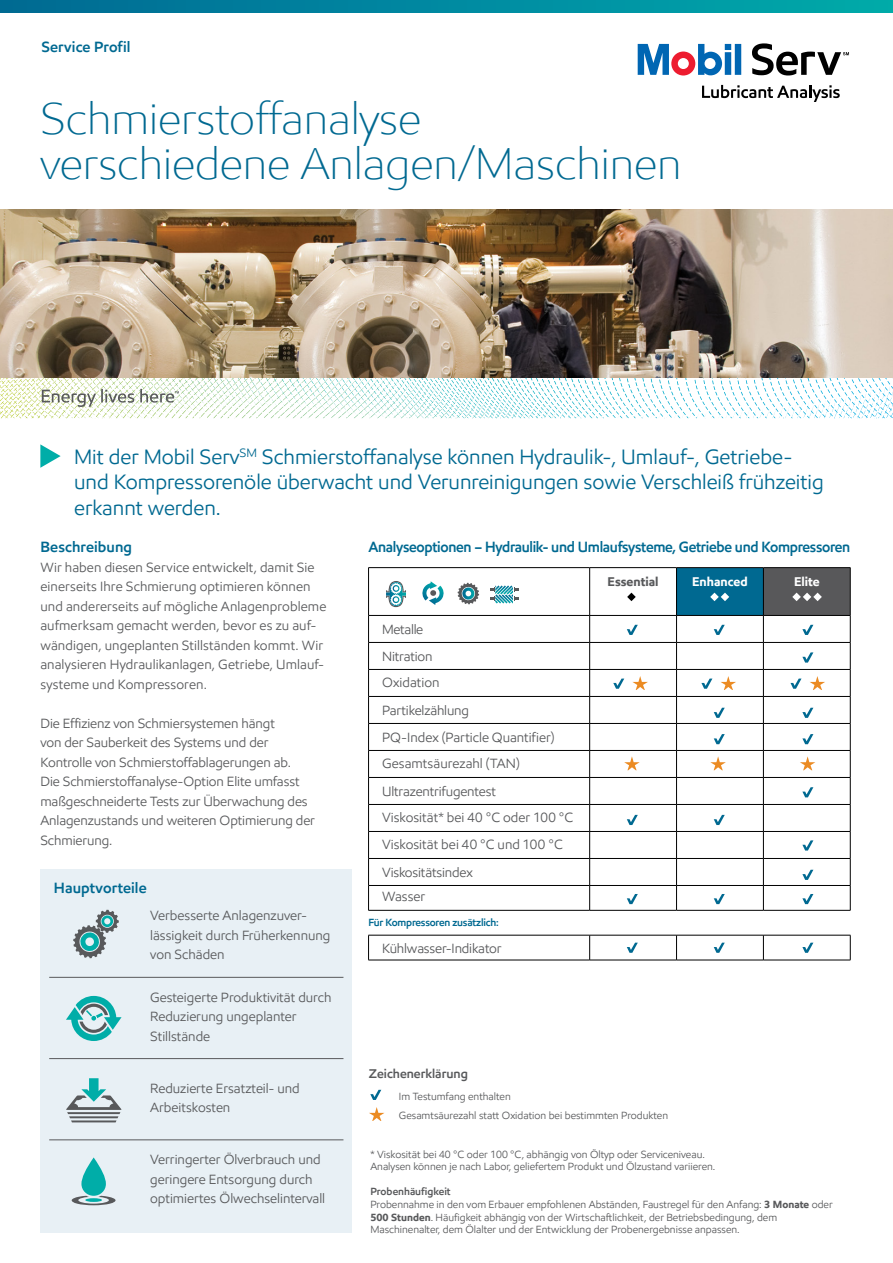
<style>
.page{position:relative;width:893px;height:1263px;background:#fff}
.page>*{position:absolute;margin:0;border:0;box-sizing:border-box;transform-origin:0 0}
.t1{font:300 45px/45px "E Mprint";color:#006991}
.t2{font:21px/25.5px "E Mprint";color:#006991}
.t3{font:600 15px "E Mprint";letter-spacing:-.02em;color:#006991;scale:.96 1}
.t4{font:600 15px "E Mprint";letter-spacing:.005em;color:#006991}
.t5{font:13.5px/19.5px "E Mprint";color:#58595b}
.t6{font:600 12.75px "E Mprint";color:#58595b}
.t7{font:700 12.75px "E Mprint";color:#fff}
.t8{font:700 12.75px "E Mprint";color:#58595b}
.t9{font:10.5px/12.6px "E Mprint";color:#58595b}
.t10{font:600 10.5px "E Mprint";letter-spacing:-.02em;color:#006991}
.s1{font-weight:600}
.s2{font-weight:700}
</style>
<div class="page">
<div style="left:676px;top:568px;width:87px;height:47px;background:#006991"></div>
<div style="left:763px;top:568px;width:87px;height:47px;background:#58585a"></div>
<svg style="left:677px;top:616px;width:173px;height:344px"></svg>
<svg style="left:677px;top:670px;width:173px;height:265px"></svg>
<hr style="left:368px;top:567px;width:222px;height:1px;background:#000">
<hr style="left:590px;top:567px;width:86px;height:1px;background:#000">
<hr style="left:676px;top:567px;width:87px;height:1px;background:#000">
<hr style="left:763px;top:567px;width:87px;height:1px;background:#000">
<hr style="left:763px;top:568px;width:1px;height:47px;background:#000">
<hr style="left:850px;top:568px;width:1px;height:47px;background:#000">
<hr style="left:676px;top:804px;width:87px;height:1px;background:#000">
<hr style="left:763px;top:804px;width:87px;height:1px;background:#000">
<hr style="left:676px;top:669px;width:87px;height:1px;background:#000">
<hr style="left:763px;top:669px;width:87px;height:1px;background:#000">
<hr style="left:676px;top:750px;width:87px;height:1px;background:#000">
<hr style="left:763px;top:750px;width:87px;height:1px;background:#000">
<hr style="left:676px;top:696px;width:87px;height:1px;background:#000">
<hr style="left:763px;top:696px;width:87px;height:1px;background:#000">
<hr style="left:676px;top:723px;width:87px;height:1px;background:#000">
<hr style="left:763px;top:723px;width:87px;height:1px;background:#000">
<hr style="left:676px;top:615px;width:87px;height:1px;background:#000">
<hr style="left:763px;top:615px;width:87px;height:1px;background:#000">
<hr style="left:676px;top:642px;width:87px;height:1px;background:#000">
<hr style="left:763px;top:642px;width:87px;height:1px;background:#000">
<hr style="left:676px;top:777px;width:87px;height:1px;background:#000">
<hr style="left:763px;top:777px;width:87px;height:1px;background:#000">
<hr style="left:676px;top:831px;width:87px;height:1px;background:#000">
<hr style="left:763px;top:831px;width:87px;height:1px;background:#000">
<hr style="left:676px;top:858px;width:87px;height:1px;background:#000">
<hr style="left:763px;top:858px;width:87px;height:1px;background:#000">
<hr style="left:676px;top:885px;width:87px;height:1px;background:#000">
<hr style="left:763px;top:885px;width:87px;height:1px;background:#000">
<hr style="left:676px;top:910px;width:87px;height:1px;background:#000">
<hr style="left:763px;top:910px;width:87px;height:1px;background:#000">
<hr style="left:676px;top:935px;width:87px;height:1px;background:#000">
<hr style="left:763px;top:935px;width:87px;height:1px;background:#000">
<svg style="left:763px;top:616px;width:1px;height:344px"></svg>
<svg style="left:850px;top:616px;width:1px;height:344px"></svg>
<hr style="left:368px;top:960px;width:222px;height:1px;background:#000">
<hr style="left:590px;top:960px;width:86px;height:1px;background:#000">
<hr style="left:676px;top:960px;width:87px;height:1px;background:#000">
<hr style="left:763px;top:960px;width:87px;height:1px;background:#000">
<svg style="left:710px;top:593px;width:19px;height:8px"></svg>
<svg style="left:792px;top:593px;width:30px;height:8px"></svg>
<svg style="left:131px;top:378px;width:283px;height:4px"></svg>
<svg style="left:612px;top:378px;width:281px;height:4px"></svg>
<svg style="left:0;top:0;width:893px;height:13px"></svg>
<svg style="left:40px;top:444px;width:21px;height:24px"></svg>
<svg style="left:42px;top:389px;width:137px;height:18px"></svg>
<svg style="left:638px;top:44px;width:103px;height:32px"></svg>
<svg style="left:752px;top:43px;width:97px;height:32px"></svg>
<svg style="left:702px;top:85px;width:138px;height:17px"></svg>
<div style="left:40px;top:869px;width:312px;height:364px;background:#e8f0f5"></div>
<hr style="left:49px;top:977px;width:294px;height:1px;background:#58595b">
<hr style="left:49px;top:1058px;width:294px;height:1px;background:#58595b">
<hr style="left:49px;top:1139px;width:294px;height:1px;background:#58595b">
<svg style="left:73px;top:910px;width:46px;height:48px"></svg>
<svg style="left:66px;top:996px;width:56px;height:45px"></svg>
<svg style="left:66px;top:1078px;width:56px;height:44px"></svg>
<svg style="left:71px;top:1196px;width:45px;height:9px"></svg>
<svg style="left:85px;top:1198px;width:17px;height:4px"></svg>
<svg style="left:81px;top:1157px;width:25px;height:39px"></svg>
<img style="left:0;top:209px;width:893px;height:169px">
<svg style="left:370px;top:1090px;width:11px;height:10px"></svg>
<svg style="left:369px;top:1107px;width:15px;height:14px"></svg>
<svg style="left:714px;top:815px;width:11px;height:10px"></svg>
<svg style="left:714px;top:625px;width:11px;height:10px"></svg>
<svg style="left:802px;top:625px;width:11px;height:10px"></svg>
<svg style="left:714px;top:894px;width:11px;height:10px"></svg>
<svg style="left:802px;top:894px;width:11px;height:10px"></svg>
<svg style="left:714px;top:943px;width:11px;height:10px"></svg>
<svg style="left:802px;top:943px;width:11px;height:10px"></svg>
<svg style="left:714px;top:708px;width:11px;height:10px"></svg>
<svg style="left:802px;top:708px;width:11px;height:10px"></svg>
<svg style="left:714px;top:734px;width:11px;height:10px"></svg>
<svg style="left:802px;top:734px;width:11px;height:10px"></svg>
<svg style="left:802px;top:787px;width:11px;height:10px"></svg>
<svg style="left:802px;top:840px;width:11px;height:10px"></svg>
<svg style="left:802px;top:870px;width:11px;height:10px"></svg>
<svg style="left:802px;top:652px;width:11px;height:11px"></svg>
<svg style="left:710px;top:756px;width:16px;height:14px"></svg>
<svg style="left:800px;top:756px;width:15px;height:14px"></svg>
<svg style="left:368px;top:568px;width:309px;height:392px"></svg>
<svg style="left:701px;top:678px;width:11px;height:11px"></svg>
<svg style="left:721px;top:676px;width:15px;height:14px"></svg>
<svg style="left:790px;top:678px;width:11px;height:11px"></svg>
<svg style="left:810px;top:676px;width:15px;height:14px"></svg>
<p class="t4" style="left:41px;top:37px;width:91px">Service Profil</p>
<h1 class="t1" style="left:40px;top:95px;width:643px">Schmierstoffanalyse verschiedene Anlagen/Maschinen</h1>
<h2 class="t2" style="left:74px;top:444px;width:751px">Mit der Mobil Serv<sup>SM</sup> Schmierstoffanalyse können Hydraulik-, Umlauf-, Getriebe&shy;und Kompressorenöle überwacht und Verunreinigungen sowie Verschleiß frühzeitig erkannt werden.</h2>
<p class="t4" style="left:40px;top:538px;width:93px">Beschreibung</p>
<p class="t5" style="left:40px;top:557px;width:287px">Wir haben diesen Service entwickelt, damit Sie einerseits Ihre Schmierung optimieren können und andererseits auf mögliche Anlagenprobleme aufmerksam gemacht werden, bevor es zu auf&shy;wändigen, ungeplanten Stillständen kommt. Wir analysieren Hydraulikanlagen, Getriebe, Umlauf&shy;systeme und Kompressoren.</p>
<p class="t5" style="left:40px;top:713px;width:276px">Die Effizienz von Schmiersystemen hängt<br>von der Sauberkeit des Systems und der Kontrolle von Schmierstoffablagerungen ab.<br>Die Schmierstoffanalyse-Option Elite umfasst maßgeschneiderte Tests zur Überwachung des Anlagenzustands und weiteren Optimierung der Schmierung.</p>
<p class="t3" style="left:368px;top:538px;width:503px">Analyseoptionen – Hydraulik- und Umlaufsysteme, Getriebe und Kompressoren</p>
<p class="t8" style="left:608px;top:574px;width:52px">Essential</p>
<p class="t7" style="left:692px;top:574px;width:57px">Enhanced</p>
<p class="t7" style="left:794px;top:574px;width:27px">Elite</p>
<p class="t5" style="left:382px;top:616px;width:52px;line-height:27px">Metalle<br>Nitration</p>
<p class="t5" style="left:382px;top:667px;width:88px;line-height:28.5px">Oxidation<br>Partikelzählung</p>
<p class="t5" style="left:382px;top:724px;width:174px;line-height:25.5px">PQ-Index (Particle Quantifier)<br>Gesamtsäurezahl (TAN)</p>
<p class="t5" style="left:382px;top:778px;width:193px;line-height:25.5px">Ultrazentrifugentest<br>Viskosität* bei 40 °C oder 100 °C</p>
<p class="t5" style="left:382px;top:829px;width:182px;line-height:28.5px">Viskosität bei 40 °C und 100 °C<br>Viskositätsindex</p>
<p class="t5" style="left:382px;top:887px;width:45px">Wasser</p>
<p class="t4" style="left:54px;top:879px;width:94px">Hauptvorteile</p>
<p class="t5" style="left:150px;top:906px;width:182px">Verbesserte Anlagenzuver&shy;lässigkeit durch Früherkennung von Schäden</p>
<p class="t5" style="left:150px;top:987px;width:183px">Gesteigerte Produktivität durch<br>Reduzierung ungeplanter<br>Stillstände</p>
<p class="t5" style="left:150px;top:1078px;width:151px">Reduzierte Ersatzteil- und<br>Arbeitskosten</p>
<p class="t5" style="left:150px;top:1150px;width:176px">Verringerter Ölverbrauch und geringere Entsorgung durch optimiertes Ölwechselintervall</p>
<p class="t10" style="left:368px;top:916px;width:132px">Für Kompressoren zusätzlich:</p>
<p class="t5" style="left:382px;top:938px;width:121px">Kühlwasser-Indikator</p>
<p class="t6" style="left:369px;top:1066px;width:101px">Zeichenerklärung</p>
<p class="t9" style="left:399px;top:1087px;width:271px;line-height:18.8px">Im Testumfang enthalten<br>Gesamtsäurezahl statt Oxidation bei bestimmten Produkten</p>
<p class="t9" style="left:370px;top:1148px;width:347px">* Viskosität bei 40 °C oder 100 °C, abhängig von Öltyp oder Serviceniveau.<br>Analysen können je nach Labor, geliefertem Produkt und Ölzustand variieren.</p>
<p class="t9" style="left:370px;top:1185px;width:464px"><span class="s1">Probenhäufigkeit<br></span>Probennahme in den vom Erbauer empfohlenen Abständen, Faustregel für den Anfang: <span class="s2">3 Monate</span> oder <span class="s2">500 Stunden</span>. Häufigkeit abhängig von der Wirtschaftlichkeit, der Betriebsbedingung, dem Maschinenalter, dem Ölalter und der Entwicklung der Probenergebnisse anpassen.</p>
</div>
